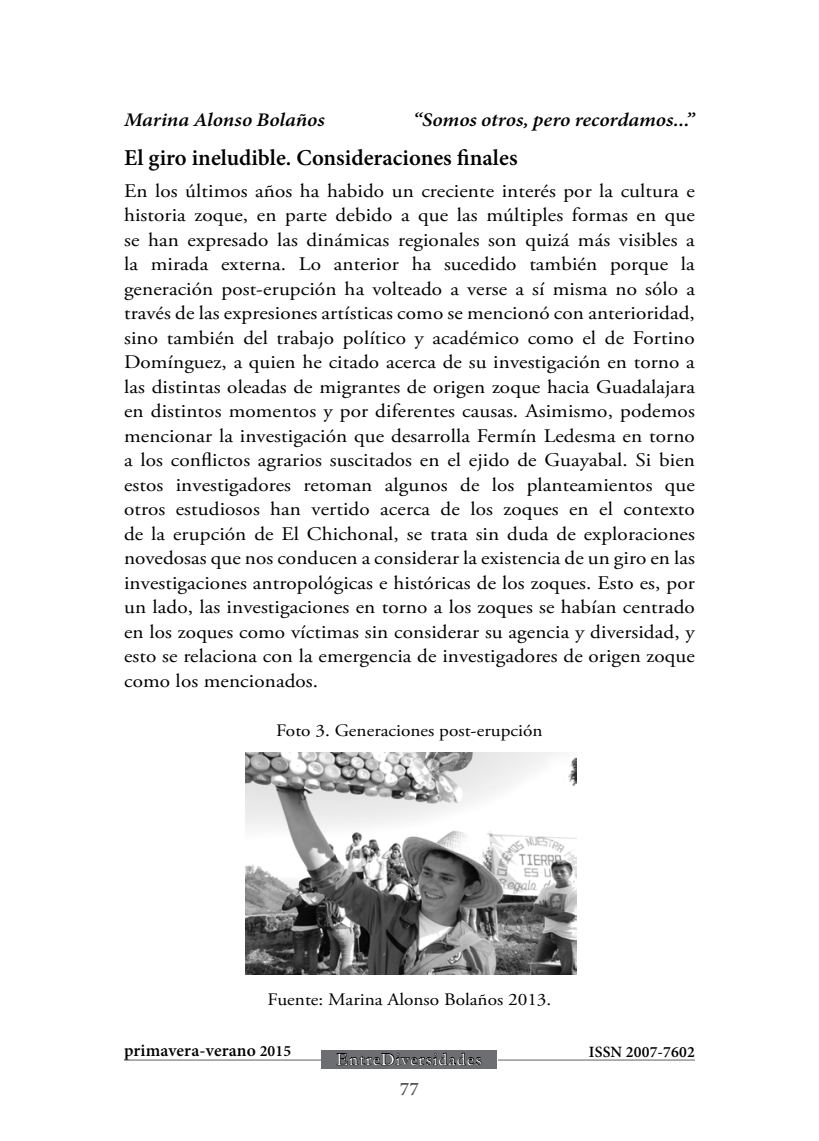
<style>
.page{position:relative;width:819px;height:1141px;background:#fff}
.page>*{position:absolute;margin:0;border:0;box-sizing:border-box;transform-origin:0 0}
.t1{font:600 22.75px "Minion Pro";color:#000}
.t2{font:19.25px/24.5px "Adobe Garamond Pro";letter-spacing:.005em;color:#000;text-align:justify;scale:1.1 1}
.t3{font:italic 600 19.25px "Minion Pro";letter-spacing:-.005em;color:#000;scale:1.1 1}
.t4{font:600 19.25px "Minion Pro";color:#58595b}
.t5{font:17.5px "Adobe Garamond Pro";color:#000;scale:1.1 1}
.t6{font:600 17.5px "Minion Pro";letter-spacing:.005em;color:#000}
.t7{font:17.5px "Garamond";letter-spacing:.07em;color:#fff}
.t8{font:600 15.75px "Minion Pro";letter-spacing:.01em;color:#000}
.s1{font-size:15.75px}
</style>
<div class="page">
<div style="left:321px;top:1050px;width:176px;height:19px;background:#6d6e71"></div>
<svg style="left:336px;top:1052px;width:146px;height:14px"></svg>
<hr style="left:124px;top:1060px;width:197px;height:1px;background:#939598">
<hr style="left:498px;top:1060px;width:196px;height:1px;background:#939598">
<img style="left:246px;top:753px;width:330px;height:222px">
<p class="t3" style="left:124px;top:106px;width:184px">Marina Alonso Bolaños</p>
<p class="t3" style="left:413px;top:106px;width:257px">“Somos otros, pero recordamos...”</p>
<p class="t1" style="left:124px;top:142px;width:395px">El giro ineludible. Consideraciones finales</p>
<p class="t2" style="left:124px;top:179px;width:520px">En los últimos años ha habido un creciente interés por la cultura e historia zoque, en parte debido a que las múltiples formas en que se han expresado las dinámicas regionales son quizá más visibles a la mirada externa. Lo anterior ha sucedido también porque la generación post-erupción ha volteado a verse a sí misma no sólo a través de las expresiones artísticas como se mencionó con anterioridad, sino también del trabajo político y académico como el de Fortino Domínguez, a quien he citado acerca de su investigación en torno a las distintas oleadas de migrantes de origen zoque hacia Guadalajara en distintos momentos y por diferentes causas. Asimismo, podemos mencionar la investigación que desarrolla Fermín Ledesma en torno a los conflictos agrarios suscitados en el ejido de Guayabal. Si bien estos investigadores retoman algunos de los planteamientos que otros estudiosos han vertido acerca de los zoques en el contexto de la erupción de El Chichonal, se trata sin duda de exploraciones novedosas que nos conducen a considerar la existencia de un giro en las investigaciones antropológicas e históricas de los zoques. Esto es, por un lado, las investigaciones en torno a los zoques se habían centrado en los zoques como víctimas sin considerar su agencia y diversidad, y esto se relaciona con la emergencia de investigadores de origen zoque como los mencionados.</p>
<p class="t5" style="left:276px;top:720px;width:243px">Foto 3. Generaciones post-erupción</p>
<p class="t5" style="left:267px;top:989px;width:259px">Fuente: Marina Alonso Bolaños 2013.</p>
<p class="t6" style="left:124px;top:1039px;width:169px">primavera-verano <span class="s1">2015</span></p>
<p class="t8" style="left:588px;top:1041px;width:107px">ISSN 2007-7602</p>
<p class="t7" style="left:336px;top:1047px;width:147px">EntreDiversidades</p>
<p class="t4" style="left:400px;top:1076px;width:21px">77</p>
</div>
